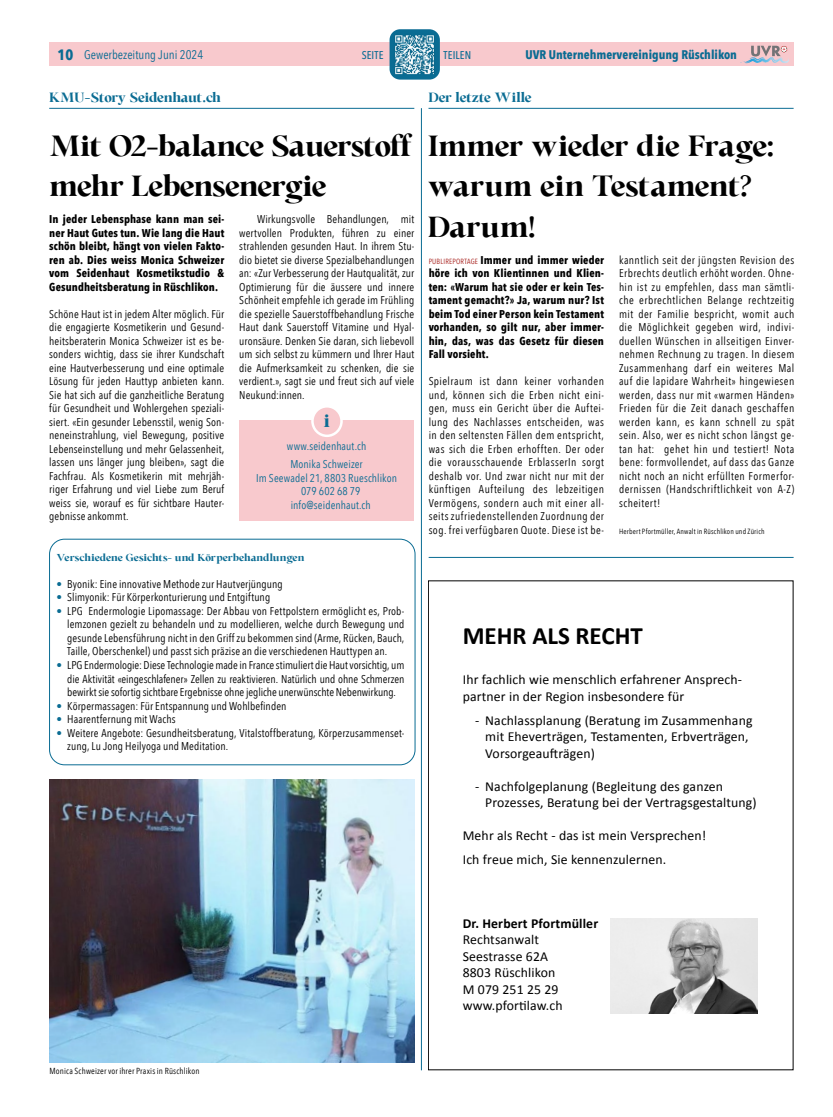
<style>
.page{position:relative;width:833px;height:1117px;background:#fff}
.page>*{position:absolute;margin:0;border:0;box-sizing:border-box;transform-origin:0 0}
.t1{font:700 32.5px/40.5px "Cita Pro";letter-spacing:-.025em;color:#000}
.t2{font:700 25px "Calibri";color:#000}
.t3{font:700 20px "Cita Pro";color:#0a6c93}
.t4{font:700 15px "Cita Pro";letter-spacing:-.025em;color:#0a6c93}
.t5{font:13.75px/16.5px "Calibri";letter-spacing:.01em;color:#000}
.t6{font:700 13.75px "Calibri";letter-spacing:.01em;color:#000}
.t7{font:700 12.5px "Avenir Next Condensed";color:#0a6c93}
.t8{font:12.5px "Avenir Next Condensed";color:#0a6c93}
.t9{font:11.25px/13.5px "Avenir Next Condensed";letter-spacing:.01em;color:#000;text-align:justify}
.t10{font:700 11.25px/13.5px "Avenir Next Condensed";letter-spacing:.01em;color:#000;text-align:justify}
.t11{font:11.25px/18.4px "Avenir Next Condensed";letter-spacing:.005em;color:#0a6c93;text-align:center}
.t12{font:700 11.25px "Cita Pro";letter-spacing:-.005em;color:#0a6c93}
.t13{font:500 11.25px "Avenir Next Condensed";letter-spacing:.005em;color:#0a6c93}
.t14{font:8.75px "Avenir Next Condensed";letter-spacing:.015em;color:#000}
.t15{font:7.5px "Avenir Next Condensed";letter-spacing:.02em;color:#000}
.s1{font-weight:700;font-size:15px}
.s2{font-weight:400;font-size:7.5px;color:#a51b17}
.s3{color:#0a6c93}
</style>
<div class="page">
<div style="left:50px;top:43px;width:744px;height:23px;background:#f8c9cd"></div>
<svg style="left:743px;top:46px;width:46px;height:17px"></svg>
<div style="left:389px;top:29px;width:51px;height:51px;background:#0a6c93;border-radius:11px"></div>
<hr style="left:428px;top:108px;width:365px;height:1px;background:#0a6c93">
<hr style="left:49px;top:108px;width:365px;height:1px;background:#0a6c93">
<hr style="left:421px;top:108px;width:1px;height:962px;background:#0a6c93">
<img style="left:610px;top:918px;width:148px;height:95px">
<hr style="left:429px;top:557px;width:364px;height:1px;background:#0a6c93">
<div style="left:239px;top:420px;width:175px;height:33px;background:#f8c9cd"></div>
<div style="left:239px;top:446px;width:175px;height:33px;background:#f8c9cd"></div>
<div style="left:239px;top:473px;width:175px;height:33px;background:#f8c9cd"></div>
<div style="left:239px;top:487px;width:175px;height:33px;background:#f8c9cd"></div>
<div style="left:312px;top:406px;width:29px;height:30px;background:#f8c9cd;border-radius:50%"></div>
<div style="left:311px;top:405px;width:32px;height:32px;border:2px solid #fff;border-radius:50%"></div>
<div style="left:49px;top:538px;width:366px;height:227px;border:1px solid #0a6c93;border-radius:15px"></div>
<img style="left:50px;top:779px;width:364px;height:284px">
<img style="left:395px;top:35px;width:40px;height:40px">
<p class="t8" style="left:58px;top:44px;width:147px"><span class="s1">10</span> Gewerbezeitung Juni 2024</p>
<p class="t13" style="left:362px;top:48px;width:23px">SEITE</p>
<p class="t13" style="left:443px;top:48px;width:29px">TEILEN</p>
<p class="t7" style="left:525px;top:47px;width:213px">UVR Unternehmervereinigung Rüschlikon</p>
<h3 class="t4" style="left:49px;top:87px;width:173px">KMU-Story Seidenhaut.ch</h3>
<h3 class="t4" style="left:428px;top:87px;width:105px">Der letzte Wille</h3>
<h1 class="t1" style="left:50px;top:125px;width:365px">Mit O2-balance Sauerstoff mehr Lebensenergie</h1>
<h1 class="t1" style="left:428px;top:125px;width:348px">Immer wieder die Frage: warum ein Testament?<br>Darum!</h1>
<p class="t10" style="left:49px;top:212px;width:177px">In jeder Lebensphase kann man sei&shy;ner Haut Gutes tun. Wie lang die Haut schön bleibt, hängt von vielen Fakto&shy;ren ab. Dies weiss Monica Schweizer vom Seidenhaut Kosmetikstudio &amp; Gesundheitsberatung in Rüschlikon.</p>
<p class="t9" style="left:49px;top:306px;width:177px">Schöne Haut ist in jedem Alter möglich. Für die engagierte Kosmetikerin und Gesund&shy;heitsberaterin Monica Schweizer ist es be&shy;sonders wichtig, dass sie ihrer Kundschaft eine Hautverbesserung und eine optimale Lösung für jeden Hauttyp anbieten kann.<br>Sie hat sich auf die ganzheitliche Beratung für Gesundheit und Wohlergehen speziali&shy;siert. «Ein gesunder Lebensstil, wenig Son&shy;neneinstrahlung, viel Bewegung, positive Lebenseinstellung und mehr Gelassenheit, lassen uns länger jung bleiben», sagt die Fachfrau. Als Kosmetikerin mit mehrjäh&shy;riger Erfahrung und viel Liebe zum Beruf weiss sie, worauf es für sichtbare Hauter&shy;gebnisse ankommt.</p>
<p class="t9" style="left:239px;top:212px;width:177px;text-indent:18px">Wirkungsvolle Behandlungen, mit wertvollen Produkten, führen zu einer strahlenden gesunden Haut. In ihrem Stu&shy;dio bietet sie diverse Spezialbehandlungen an: «Zur Verbesserung der Hautqualität, zur Optimierung für die äussere und innere Schönheit empfehle ich gerade im Frühling die spezielle Sauerstoffbehandlung Frische Haut dank Sauerstoff Vitamine und Hyal&shy;uronsäure. Denken Sie daran, sich liebevoll um sich selbst zu kümmern und Ihrer Haut die Aufmerksamkeit zu schenken, die sie verdient.», sagt sie und freut sich auf viele Neukund:innen.</p>
<p class="t10" style="left:429px;top:253px;width:177px"><span class="s2">PUBLIREPORTAGE</span> Immer und immer wieder höre ich von Klientinnen und Klien&shy;ten: «Warum hat sie oder er kein Tes&shy;tament gemacht?» Ja, warum nur? Ist beim Tod einer Person kein Testament vorhanden, so gilt nur, aber immer&shy;hin, das, was das Gesetz für diesen Fall vorsieht.</p>
<p class="t9" style="left:429px;top:374px;width:177px">Spielraum ist dann keiner vorhanden und, können sich die Erben nicht eini&shy;gen, muss ein Gericht über die Auftei&shy;lung des Nachlasses entscheiden, was in den seltensten Fällen dem entspricht, was sich die Erben erhofften. Der oder die vorausschauende ErblasserIn sorgt deshalb vor. Und zwar nicht nur mit der künftigen Aufteilung des lebzeitigen Vermögens, sondern auch mit einer all&shy;seits zufriedenstellenden Zuordnung der sog. frei verfügbaren Quote. Diese ist be-</p>
<p class="t9" style="left:619px;top:252px;width:177px">kanntlich seit der jüngsten Revision des Erbrechts deutlich erhöht worden. Ohne&shy;hin ist zu empfehlen, dass man sämtli&shy;che erbrechtlichen Belange rechtzeitig mit der Familie bespricht, womit auch die Möglichkeit gegeben wird, indivi&shy;duellen Wünschen in allseitigen Einver&shy;nehmen Rechnung zu tragen. In diesem Zusammenhang darf ein weiteres Mal auf die lapidare Wahrheit» hingewiesen werden, dass nur mit «warmen Händen» Frieden für die Zeit danach geschaffen werden kann, es kann schnell zu spät sein. Also, wer es nicht schon längst ge&shy;tan hat: gehet hin und testiert! Nota bene: formvollendet, auf dass das Ganze nicht noch an nicht erfüllten Formerfor&shy;dernissen (Handschriftlichkeit von A-Z) scheitert!</p>
<p class="t15" style="left:619px;top:524px;width:147px">Herbert Pfortmüller, Anwalt in Rüschlikon und Zürich</p>
<h3 class="t3" style="left:323px;top:407px;width:8px">i</h3>
<p class="t11" style="left:287px;top:436px;width:81px">www.seidenhaut.ch<br>Monika Schweizer</p>
<p class="t11" style="left:256px;top:468px;width:142px">Im Seewadel 21, 8803 Rueschlikon</p>
<p class="t11" style="left:301px;top:481px;width:61px">079 602 68 79</p>
<p class="t11" style="left:291px;top:495px;width:82px">info@seidenhaut.ch</p>
<p class="t12" style="left:57px;top:550px;width:249px">Verschiedene Gesichts- und Körperbehandlungen</p>
<p class="t9" style="left:57px;top:576px;width:228px"><span class="s3">•</span> Byonik: Eine innovative Methode zur Hautverjüngung</p>
<p class="t9" style="left:57px;top:590px;width:215px"><span class="s3">•</span> Slimyonik: Für Körperkonturierung und Entgiftung</p>
<p class="t9" style="left:67px;top:603px;width:339px;text-indent:-11px"><span class="s3">•</span> LPG Endermologie Lipomassage: Der Abbau von Fettpolstern ermöglicht es, Prob&shy;lemzonen gezielt zu behandeln und zu modellieren, welche durch Bewegung und gesunde Lebensführung nicht in den Griff zu bekommen sind (Arme, Rücken, Bauch, Taille, Oberschenkel) und passt sich präzise an die verschiedenen Hauttypen an.</p>
<p class="t9" style="left:67px;top:657px;width:339px;text-indent:-11px"><span class="s3">•</span> LPG Endermologie: Diese Technologie made in France stimuliert die Haut vorsichtig, um die Aktivität «eingeschlafener» Zellen zu reaktivieren. Natürlich und ohne Schmerzen bewirkt sie sofortig sichtbare Ergebnisse ohne jegliche unerwünschte Nebenwirkung.</p>
<p class="t9" style="left:57px;top:698px;width:231px"><span class="s3">•</span> Körpermassagen: Für Entspannung und Wohlbefinden</p>
<p class="t9" style="left:57px;top:711px;width:120px"><span class="s3">•</span> Haarentfernung mit Wachs</p>
<p class="t9" style="left:67px;top:725px;width:339px;text-indent:-11px"><span class="s3">•</span> Weitere Angebote: Gesundheitsberatung, Vitalstoffberatung, Körperzusammenset&shy;zung, Lu Jong Heilyoga und Meditation.</p>
<p class="t14" style="left:50px;top:1063px;width:151px">Monica Schweizer vor ihrer Praxis in Rüschlikon</p>
<h2 class="t2" style="left:463px;top:620px;width:182px">MEHR ALS RECHT</h2>
<p class="t5" style="left:463px;top:671px;width:281px">Ihr fachlich wie menschlich erfahrener Ansprech&shy;partner in der Region insbesondere für</p>
<p class="t5" style="left:485px;top:711px;width:269px;text-indent:-10px">- Nachlassplanung (Beratung im Zusammenhang mit Eheverträgen, Testamenten, Erbverträgen,<br>Vorsorgeaufträgen)</p>
<p class="t5" style="left:485px;top:777px;width:273px;text-indent:-10px">- Nachfolgeplanung (Begleitung des ganzen<br>Prozesses, Beratung bei der Vertragsgestaltung)</p>
<p class="t5" style="left:463px;top:823px;width:245px;line-height:24px">Mehr als Recht - das ist mein Versprechen!<br>Ich freue mich, Sie kennenzulernen.</p>
<p class="t6" style="left:463px;top:914px;width:137px">Dr. Herbert Pfortmüller</p>
<p class="t5" style="left:463px;top:931px;width:101px">Rechtsanwalt<br>Seestrasse 62A<br>8803 Rüschlikon<br>M 079 251 25 29 www.pfortilaw.ch</p>
</div>
